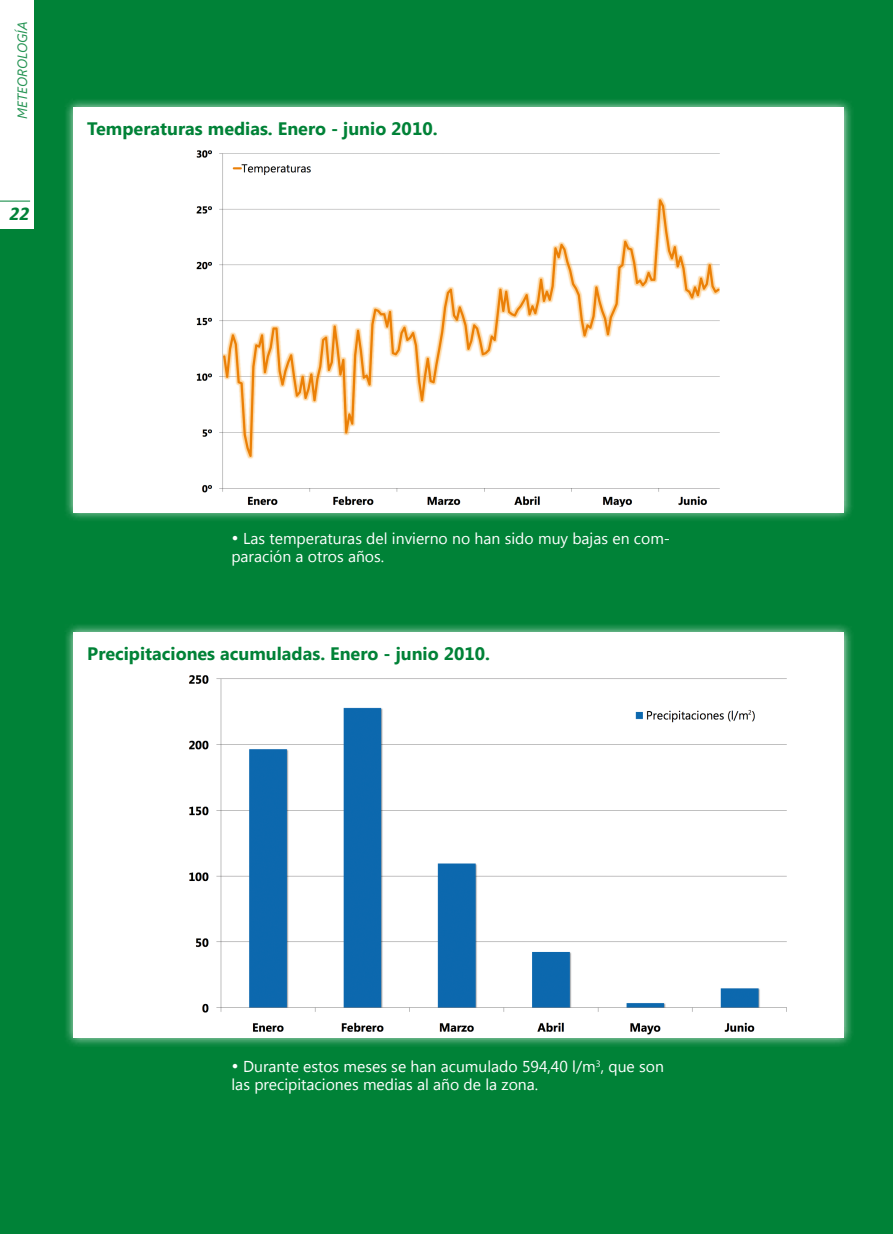
<style>
.page{position:relative;width:893px;height:1234px;background:#fff}
.page>*{position:absolute;margin:0;border:0;box-sizing:border-box;transform-origin:0 0}
.t1{font:italic 700 19.5px "Calibri";color:#008237}
.t2{font:700 18px "Segoe UI";color:#008237}
.t3{font:15.75px/18px "Segoe UI";color:#fff}
.t4{font:italic 13.5px "Segoe UI";color:#008237}
.s1{font-size:18px}
</style>
<div class="page">
<div style="left:0;top:0;width:893px;height:1233px;background:#008237"></div>
<div style="left:0;top:0;width:34px;height:228px;background:#fff"></div>
<hr style="left:0;top:201px;width:30px;height:1px;background:#008237">
<div style="left:64px;top:97px;width:790px;height:424px;background:#fff;opacity:.75"></div>
<div style="left:73px;top:107px;width:771px;height:405px;background:#fff"></div>
<img style="left:196px;top:150px;width:524px;height:357px">
<div style="left:64px;top:622px;width:790px;height:424px;background:#fff;opacity:.75"></div>
<div style="left:73px;top:632px;width:771px;height:405px;background:#fff"></div>
<img style="left:188px;top:675px;width:599px;height:360px">
<p class="t4" style="left:13px;top:119px;width:99px;rotate:-90deg">METEOROLOGÍA</p>
<p class="t1" style="left:9px;top:202px;width:21px">22</p>
<p class="t2" style="left:87px;top:115px;width:352px">Temperaturas medias. Enero - junio 2010.</p>
<p class="t3" style="left:231px;top:529px;width:440px"><span class="s1">•</span> Las temperaturas del invierno no han sido muy bajas en com&shy;paración a otros años.</p>
<p class="t2" style="left:87px;top:641px;width:404px">Precipitaciones acumuladas. Enero - junio 2010.</p>
<p class="t3" style="left:231px;top:1056px;width:434px"><span class="s1">•</span> Durante estos meses se han acumulado 594,40 l/m<sup>3</sup>, que son las precipitaciones medias al año de la zona.</p>
</div>
